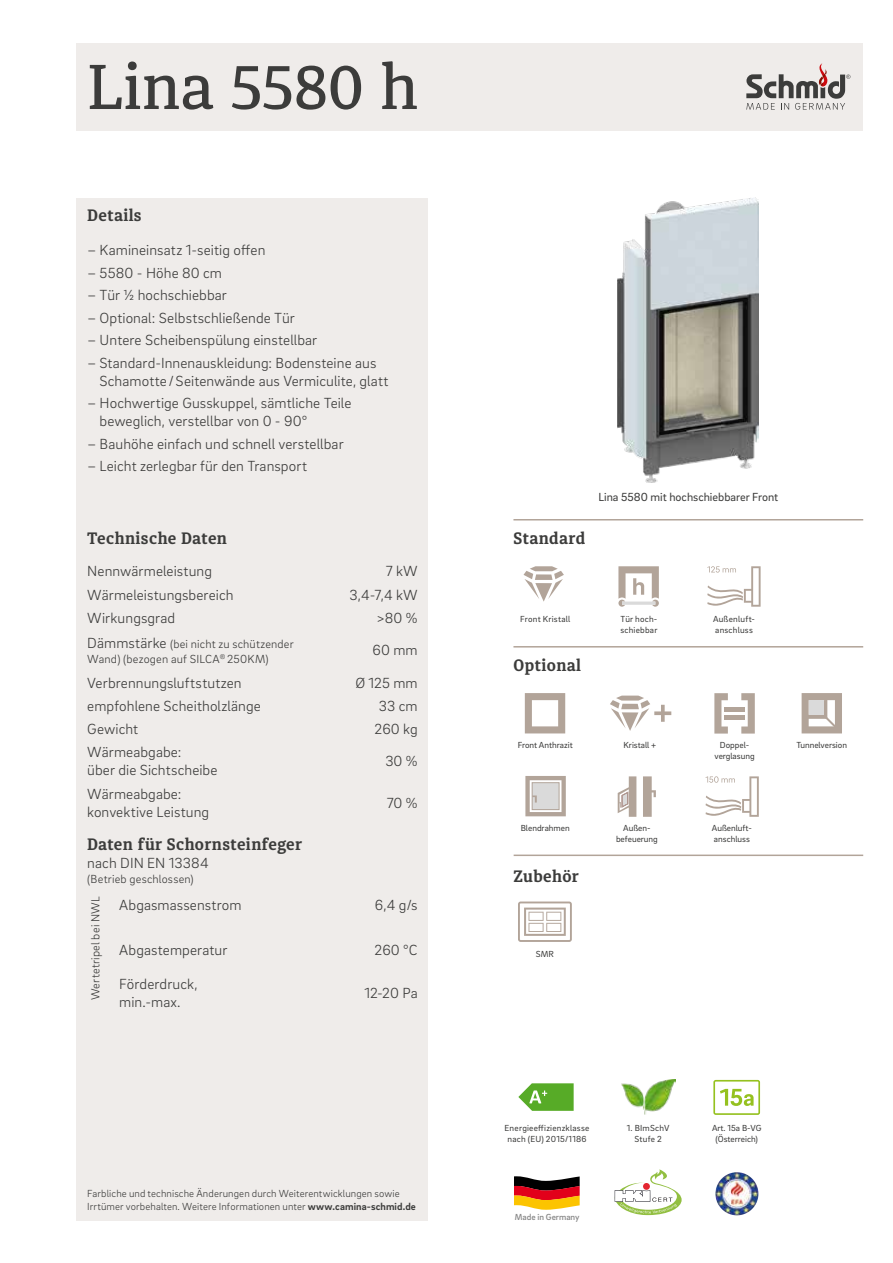
<style>
.page{position:relative;width:893px;height:1263px;background:#fff}
.page>*{position:absolute;margin:0;border:0;box-sizing:border-box;transform-origin:0 0}
.t1{font:500 63px "Diaria Pro";letter-spacing:-.01em;color:#3c3c3b}
.t2{font:700 16.5px "Diaria Pro";letter-spacing:.025em;color:#3c3c3b}
.t3{font:300 15px/23.4px "Brix Sans";letter-spacing:.005em;color:#3c3c3b}
.t4{font:300 12px/14.4px "Brix Sans";letter-spacing:.015em;color:#3c3c3b}
.t5{font:12px "Brix Sans";color:#3c3c3b}
.t6{font:300 10.5px/12.6px "Brix Sans";letter-spacing:.01em;color:#3c3c3b}
.t7{font:9px/10.8px "Brix Sans";color:#3c3c3b;text-align:center}
.t8{font:9px/10.8px "Brix Sans";letter-spacing:.025em;color:#3c3c3b;text-align:center}
.t9{font:500 9px "Brix Sans";color:#878787}
.s1{font-size:15px}
.s2{font-weight:700}
</style>
<div class="page">
<div style="left:77px;top:198px;width:351px;height:1022px;background:#efecea"></div>
<div style="left:77px;top:43px;width:786px;height:87px;background:#efecea"></div>
<svg style="left:746px;top:63px;width:104px;height:47px"></svg>
<img style="left:621px;top:1080px;width:54px;height:35px">
<svg style="left:713px;top:1080px;width:47px;height:35px"></svg>
<img style="left:716px;top:1172px;width:21px;height:16px">
<svg style="left:514px;top:1176px;width:66px;height:34px;background:#af6030"></svg>
<svg style="left:615px;top:1169px;width:67px;height:46px"></svg>
<svg style="left:618px;top:566px;width:41px;height:41px"></svg>
<svg style="left:610px;top:696px;width:61px;height:35px"></svg>
<img style="left:618px;top:198px;width:141px;height:284px">
<svg style="left:523px;top:566px;width:41px;height:36px"></svg>
<svg style="left:707px;top:566px;width:54px;height:41px"></svg>
<svg style="left:525px;top:693px;width:40px;height:40px"></svg>
<svg style="left:525px;top:776px;width:41px;height:40px"></svg>
<div style="left:532px;top:782px;width:27px;height:28px;border:1px solid #b2a499"></div>
<svg style="left:618px;top:776px;width:18px;height:41px"></svg>
<svg style="left:643px;top:776px;width:13px;height:41px"></svg>
<svg style="left:741px;top:693px;width:14px;height:40px"></svg>
<svg style="left:714px;top:693px;width:14px;height:40px"></svg>
<hr style="left:724px;top:707px;width:21px;height:4px;background:#b2a499">
<hr style="left:724px;top:715px;width:21px;height:4px;background:#b2a499">
<svg style="left:705px;top:776px;width:54px;height:41px"></svg>
<svg style="left:802px;top:693px;width:40px;height:40px"></svg>
<hr style="left:513px;top:519px;width:350px;height:1px;background:#b2a499">
<hr style="left:513px;top:646px;width:350px;height:1px;background:#b2a499">
<svg style="left:518px;top:901px;width:54px;height:41px"></svg>
<hr style="left:514px;top:854px;width:349px;height:2px;background:#b2a499">
<svg style="left:518px;top:1083px;width:56px;height:28px;background:#79bc52"></svg>
<h1 class="t1" style="left:87px;top:49px;width:333px">Lina 5580 h</h1>
<p class="t2" style="left:87px;top:205px;width:56px">Details</p>
<p class="t3" style="left:87px;top:238px;width:179px">– Kamineinsatz 1-seitig offen</p>
<p class="t3" style="left:87px;top:260px;width:136px">– 5580 - Höhe 80 cm</p>
<p class="t3" style="left:87px;top:283px;width:141px">– Tür ½ hochschiebbar</p>
<p class="t3" style="left:87px;top:305px;width:209px">– Optional: Selbstschließende Tür</p>
<p class="t3" style="left:87px;top:328px;width:231px">– Untere Scheibenspülung einstellbar</p>
<p class="t3" style="left:99px;top:353px;width:291px;line-height:18px;text-indent:-12px">– Standard-Innenauskleidung: Bodensteine aus<br>Schamotte /Seitenwände aus Vermiculite, glatt</p>
<p class="t3" style="left:99px;top:394px;width:253px;line-height:18px;text-indent:-12px">– Hochwertige Gusskuppel, sämtliche Teile beweglich, verstellbar von 0 - 90°</p>
<p class="t3" style="left:87px;top:431px;width:258px">– Bauhöhe einfach und schnell verstellbar</p>
<p class="t3" style="left:87px;top:454px;width:221px">– Leicht zerlegbar für den Transport</p>
<p class="t2" style="left:87px;top:528px;width:141px">Technische Daten</p>
<p class="t3" style="left:87px;top:559px;width:148px">Nennwärmeleistung<br>Wärmeleistungsbereich<br>Wirkungsgrad</p>
<p class="t4" style="left:87px;top:636px;width:208px"><span class="s1">Dämmstärke</span> (bei nicht zu schützender<br>Wand) (bezogen auf SILCA<sup>®</sup> 250KM)</p>
<p class="t3" style="left:87px;top:670px;width:175px">Verbrennungsluftstutzen empfohlene Scheitholzlänge<br>Gewicht<br>Wärmeabgabe:</p>
<p class="t3" style="left:87px;top:758px;width:132px">über die Sichtscheibe<br>Wärmeabgabe:</p>
<p class="t3" style="left:87px;top:799px;width:123px">konvektive Leistung</p>
<p class="t2" style="left:87px;top:834px;width:216px">Daten für Schornsteinfeger</p>
<p class="t3" style="left:87px;top:850px;width:123px">nach DIN EN 13384</p>
<p class="t4" style="left:87px;top:871px;width:108px">(Betrieb geschlossen)</p>
<p class="t4" style="left:88px;top:1000px;width:105px;rotate:-90deg">Wertetripel bei NWL</p>
<p class="t3" style="left:119px;top:893px;width:124px">Abgasmassenstrom</p>
<p class="t3" style="left:119px;top:937px;width:110px">Abgastemperatur</p>
<p class="t3" style="left:119px;top:974px;width:80px;line-height:18px">Förderdruck, min.-max.</p>
<p class="t3" style="left:349px;top:559px;width:70px;text-align:right">7 kW<br>3,4-7,4 kW &gt;80 %</p>
<p class="t3" style="left:355px;top:634px;width:64px;line-height:32.2px;text-align:right">60 mm<br>Ø 125 mm</p>
<p class="t3" style="left:375px;top:694px;width:45px">33 cm<br>260 kg</p>
<p class="t3" style="left:385px;top:749px;width:34px">30 %</p>
<p class="t3" style="left:387px;top:790px;width:32px">70 %</p>
<p class="t3" style="left:375px;top:893px;width:44px">6,4 g/s</p>
<p class="t3" style="left:375px;top:937px;width:45px">260 °C</p>
<p class="t3" style="left:364px;top:980px;width:55px">12-20 Pa</p>
<p class="t6" style="left:87px;top:1187px;width:330px">Farbliche und technische Änderungen durch Weiterentwicklungen sowie<br>Irrtümer vorbehalten. Weitere Informationen unter <span class="s2">www.camina-schmid.de</span></p>
<p class="t2" style="left:513px;top:528px;width:73px">Standard</p>
<p class="t5" style="left:598px;top:490px;width:181px">Lina 5580 mit hochschiebbarer Front</p>
<p class="t8" style="left:620px;top:613px;width:39px;text-align:left">Tür hoch&shy;schiebbar</p>
<p class="t8" style="left:520px;top:614px;width:52px">Front Kristall</p>
<p class="t8" style="left:713px;top:614px;width:44px;text-align:left">Außenluft&shy;anschluss</p>
<p class="t2" style="left:514px;top:655px;width:69px">Optional</p>
<p class="t7" style="left:518px;top:739px;width:56px">Front Anthrazit</p>
<p class="t7" style="left:623px;top:739px;width:34px">Kristall +</p>
<p class="t7" style="left:521px;top:822px;width:50px">Blendrahmen</p>
<p class="t7" style="left:616px;top:822px;width:43px">Außen&shy;befeuerung</p>
<p class="t2" style="left:513px;top:865px;width:67px">Zubehör</p>
<p class="t7" style="left:536px;top:948px;width:19px">SMR</p>
<p class="t7" style="left:714px;top:739px;width:42px">Doppel&shy;verglasung</p>
<p class="t7" style="left:712px;top:822px;width:42px;text-align:left">Außenluft&shy;anschluss</p>
<p class="t7" style="left:796px;top:739px;width:52px">Tunnelversion</p>
<p class="t8" style="left:505px;top:1122px;width:86px">Energieeffizienzklasse nach (EU) 2015/1186</p>
<p class="t9" style="left:515px;top:1211px;width:66px">Made in Germany</p>
<p class="t8" style="left:627px;top:1122px;width:44px">1. BImSchV<br>Stufe 2</p>
<p class="t7" style="left:712px;top:1122px;width:51px">Art. 15a B-VG (Österreich)</p>
</div>
